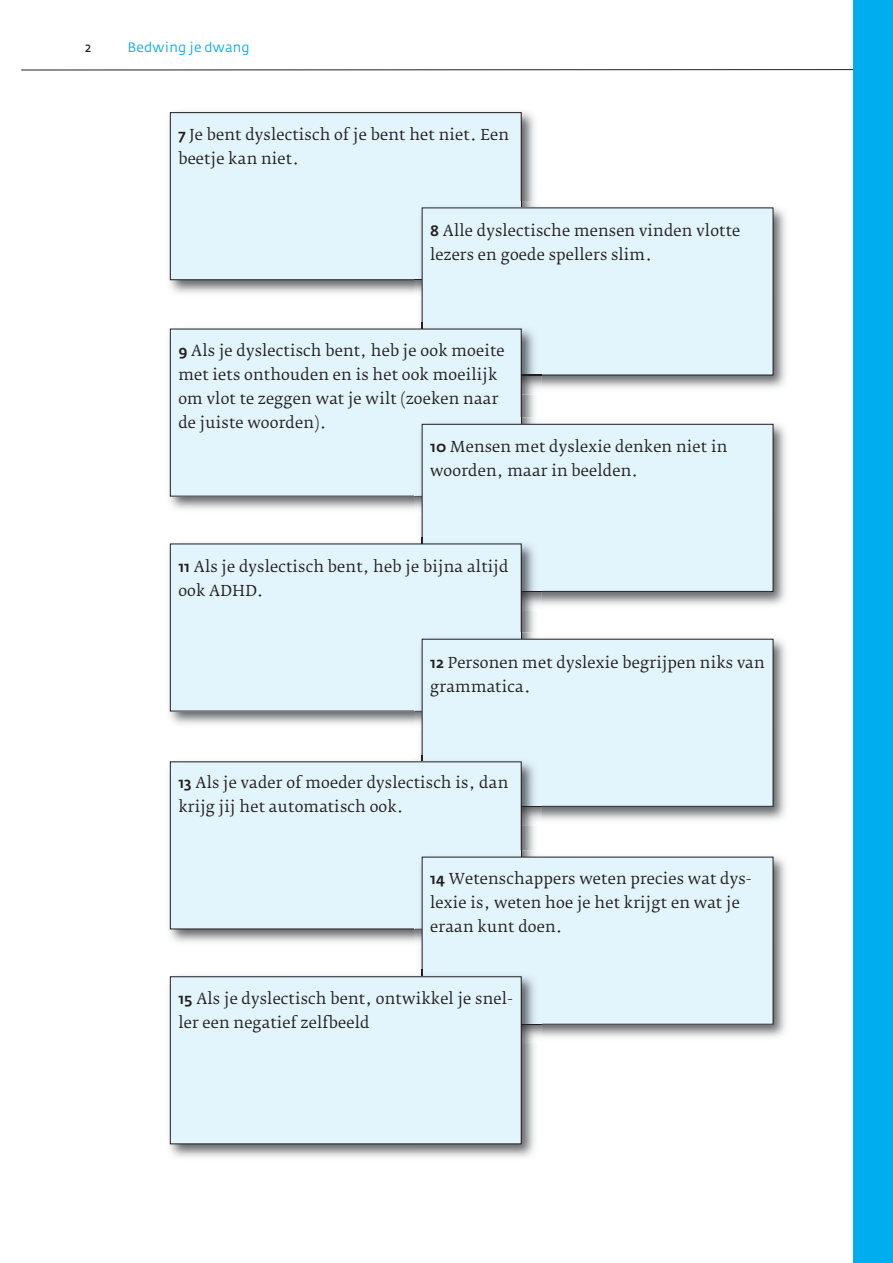
<style>
.page{position:relative;width:893px;height:1263px;background:#fff}
.page>*{position:absolute;margin:0;border:0;box-sizing:border-box;transform-origin:0 0}
.t1{font:15px/24px "Fedra Serif B";letter-spacing:.01em;color:#231f20}
.t2{font:13.5px "Fedra Sans";letter-spacing:.015em;color:#00aeef}
.t3{font:13.5px "Fedra Sans Normal SC";color:#231f20;scale:.9 1}
.s1{font-family:"Fedra Sans";font-weight:500}
</style>
<div class="page">
<hr style="left:21px;top:69px;width:872px;height:1px;background:#231f20">
<div style="left:853px;top:0;width:40px;height:1263px;background:#00aeef"></div>
<img style="left:169px;top:111px;width:366px;height:182px">
<div style="left:170px;top:113px;width:351px;height:167px;background:#e2f4fc"></div>
<div style="left:170px;top:112px;width:351px;height:168px;border:1px solid #231f20"></div>
<img style="left:415px;top:201px;width:371px;height:187px">
<img style="left:415px;top:279px;width:7px;height:2px">
<div style="left:422px;top:208px;width:351px;height:167px;background:#e2f4fc"></div>
<img style="left:169px;top:328px;width:246px;height:182px">
<img style="left:415px;top:322px;width:126px;height:95px">
<img style="left:521px;top:375px;width:20px;height:1px">
<div style="left:170px;top:329px;width:351px;height:167px;background:#e2f4fc"></div>
<img style="left:415px;top:417px;width:371px;height:188px">
<img style="left:415px;top:417px;width:107px;height:80px">
<div style="left:422px;top:424px;width:351px;height:167px;background:#e2f4fc"></div>
<div style="left:422px;top:424px;width:351px;height:168px;border:1px solid #231f20"></div>
<img style="left:169px;top:543px;width:246px;height:182px">
<img style="left:415px;top:537px;width:126px;height:95px">
<img style="left:521px;top:591px;width:20px;height:1px">
<div style="left:170px;top:544px;width:351px;height:167px;background:#e2f4fc"></div>
<img style="left:415px;top:632px;width:371px;height:188px">
<img style="left:415px;top:632px;width:107px;height:80px">
<div style="left:422px;top:639px;width:351px;height:167px;background:#e2f4fc"></div>
<img style="left:169px;top:760px;width:246px;height:183px">
<img style="left:415px;top:755px;width:126px;height:95px">
<img style="left:521px;top:806px;width:20px;height:1px">
<div style="left:170px;top:762px;width:351px;height:167px;background:#e2f4fc"></div>
<img style="left:415px;top:850px;width:371px;height:188px">
<img style="left:415px;top:850px;width:107px;height:80px">
<div style="left:422px;top:857px;width:351px;height:167px;background:#e2f4fc"></div>
<img style="left:169px;top:970px;width:372px;height:187px">
<img style="left:521px;top:1024px;width:20px;height:1px">
<div style="left:170px;top:977px;width:351px;height:167px;background:#e2f4fc"></div>
<div style="left:170px;top:976px;width:351px;height:168px;border:1px solid #231f20"></div>
<p class="t3" style="left:85px;top:40px;width:8px">2</p>
<p class="t2" style="left:128px;top:42px;width:124px">Bedwing je dwang</p>
<p class="t1" style="left:178px;top:125px;width:332px"><span class="s1">7</span> Je bent dyslectisch of je bent het niet. Een beetje kan niet.</p>
<p class="t1" style="left:430px;top:221px;width:312px"><span class="s1">8</span> Alle dyslectische mensen vinden vlotte lezers en goede spellers slim.</p>
<p class="t1" style="left:178px;top:341px;width:328px"><span class="s1">9</span> Als je dyslectisch bent, heb je ook moeite</p>
<p class="t1" style="left:178px;top:365px;width:320px">met iets onthouden en is het ook moeilijk</p>
<p class="t1" style="left:178px;top:389px;width:322px">om vlot te zeggen wat je wilt (zoeken naar</p>
<p class="t1" style="left:178px;top:413px;width:149px">de juiste woorden).</p>
<p class="t1" style="left:430px;top:437px;width:299px"><span class="s1">10</span> Mensen met dyslexie denken niet in</p>
<p class="t1" style="left:430px;top:461px;width:209px">woorden, maar in beelden.</p>
<p class="t1" style="left:178px;top:557px;width:332px"><span class="s1">11</span> Als je dyslectisch bent, heb je bijna altijd ook ADHD.</p>
<p class="t1" style="left:430px;top:653px;width:336px"><span class="s1">12</span> Personen met dyslexie begrijpen niks van grammatica.</p>
<p class="t1" style="left:178px;top:773px;width:331px"><span class="s1">13</span> Als je vader of moeder dyslectisch is, dan krijg jij het automatisch ook.</p>
<p class="t1" style="left:430px;top:869px;width:323px"><span class="s1">14</span> Wetenschappers weten precies wat dys&shy;lexie is, weten hoe je het krijgt en wat je eraan kunt doen.</p>
<p class="t1" style="left:178px;top:989px;width:336px"><span class="s1">15</span> Als je dyslectisch bent, ontwikkel je snel&shy;ler een negatief zelfbeeld</p>
</div>
